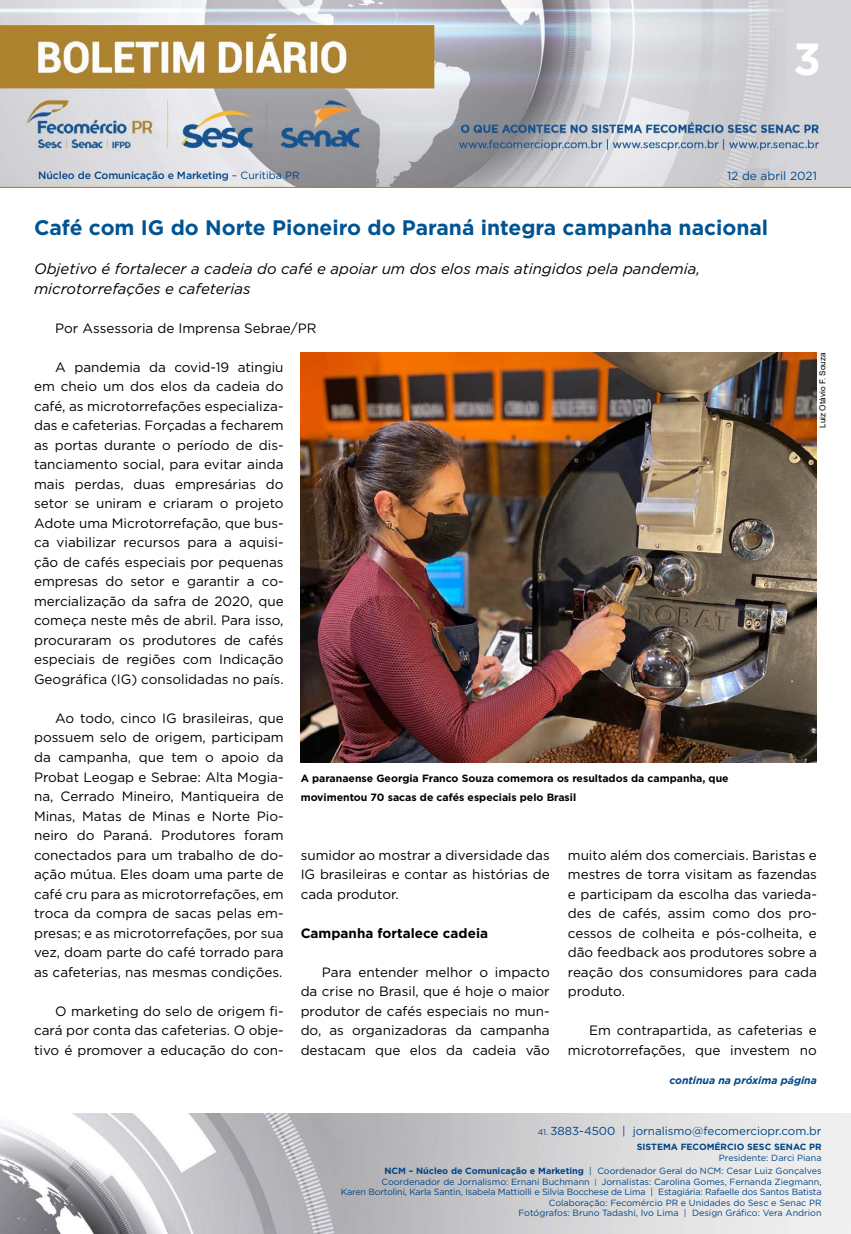
<style>
.page{position:relative;width:851px;height:1234px;background:#fff}
.page>*{position:absolute;margin:0;border:0;box-sizing:border-box;transform-origin:0 0}
.t1{font:700 45px "Gotham";color:#fff}
.t2{font:700 21px "Gotham";color:#005493}
.t3{font:italic 15px/19.5px "Gotham";color:#000}
.t4{font:13.5px/19.5px "Gotham";color:#000;text-align:justify}
.t5{font:700 13.5px "Gotham";color:#000}
.t6{font:11.85px "Gotham";color:#004a93}
.t7{font:11.55px "Gotham";color:#004587}
.t8{font:700 10.5px/19.5px "Gotham";color:#000}
.t9{font:500 10.5px "Gotham";letter-spacing:-.01em;color:#004587}
.t10{font:italic 700 10.5px "Gotham";color:#004587}
.t11{font:9px/10.5px "Gotham";color:#004587;text-align:right}
.t12{font:700 9px "Gotham";color:#004587}
.t13{font:8.25px "Arial";color:#000}
.s1{font-weight:400}
.s2{font-size:8.25px}
.s3{font-weight:700}
.s4{font-size:7.65px}
</style>
<div class="page">
<img style="left:0;top:0;width:850px;height:188px">
<img style="left:0;top:1113px;width:850px;height:120px">
<img style="left:300px;top:352px;width:516px;height:410px">
<h1 class="t1" style="left:793px;top:29px;width:29px">3</h1>
<p class="t9" style="left:38px;top:168px;width:263px">Núcleo de Comunicação e Marketing <span class="s1">– Curitiba PR</span></p>
<p class="t6" style="left:727px;top:168px;width:91px">12 de abril 2021</p>
<h2 class="t2" style="left:34px;top:214px;width:735px">Café com IG do Norte Pioneiro do Paraná integra campanha nacional</h2>
<p class="t3" style="left:34px;top:259px;width:667px">Objetivo é fortalecer a cadeia do café e apoiar um dos elos mais atingidos pela pandemia, microtorrefações e cafeterias</p>
<p class="t4" style="left:55px;top:318px;width:263px">Por Assessoria de Imprensa Sebrae/PR</p>
<p class="t4" style="left:34px;top:357px;width:251px;text-indent:21px">A pandemia da covid-19 atingiu em cheio um dos elos da cadeia do café, as microtorrefações especializa&shy;das e cafeterias. Forçadas a fecharem as portas durante o período de dis&shy;tanciamento social, para evitar ainda mais perdas, duas empresárias do setor se uniram e criaram o projeto Adote uma Microtorrefação, que bus&shy;ca viabilizar recursos para a aquisi&shy;ção de cafés especiais por pequenas empresas do setor e garantir a co&shy;mercialização da safra de 2020, que começa neste mês de abril. Para isso, procuraram os produtores de cafés especiais de regiões com Indicação Geográfica (IG) consolidadas no país.</p>
<p class="t4" style="left:34px;top:708px;width:251px;text-indent:21px">Ao todo, cinco IG brasileiras, que possuem selo de origem, participam da campanha, que tem o apoio da Probat Leogap e Sebrae: Alta Mogia&shy;na, Cerrado Mineiro, Mantiqueira de Minas, Matas de Minas e Norte Pio&shy;neiro do Paraná. Produtores foram conectados para um trabalho de do&shy;ação mútua. Eles doam uma parte de café cru para as microtorrefações, em troca da compra de sacas pelas em&shy;presas; e as microtorrefações, por sua vez, doam parte do café torrado para as cafeterias, nas mesmas condições.</p>
<p class="t4" style="left:34px;top:1000px;width:251px;text-indent:21px">O marketing do selo de origem fi&shy;cará por conta das cafeterias. O obje&shy;tivo é promover a educação do con-</p>
<p class="t13" style="left:816px;top:428px;width:77px;rotate:-90deg">Luiz Otávio F. Souza</p>
<p class="t8" style="left:300px;top:767px;width:429px">A paranaense Georgia Franco Souza comemora os resultados da campanha, que movimentou 70 sacas de cafés especiais pelo Brasil</p>
<p class="t4" style="left:300px;top:844px;width:250px">sumidor ao mostrar a diversidade das IG brasileiras e contar as histórias de cada produtor.</p>
<p class="t5" style="left:300px;top:923px;width:189px">Campanha fortalece cadeia</p>
<p class="t4" style="left:300px;top:961px;width:250px;text-indent:21px">Para entender melhor o impacto da crise no Brasil, que é hoje o maior produtor de cafés especiais no mun&shy;do, as organizadoras da campanha destacam que elos da cadeia vão</p>
<p class="t4" style="left:567px;top:844px;width:250px">muito além dos comerciais. Baristas e mestres de torra visitam as fazendas e participam da escolha das varieda&shy;des de cafés, assim como dos pro&shy;cessos de colheita e pós-colheita, e dão feedback aos produtores sobre a reação dos consumidores para cada produto.</p>
<p class="t4" style="left:567px;top:1020px;width:250px;text-align:right">Em contrapartida, as cafeterias e microtorrefações, que investem no</p>
<p class="t10" style="left:669px;top:1073px;width:149px">continua na próxima página</p>
<p class="t7" style="left:537px;top:1123px;width:285px"><span class="s2">41.</span> 3883-4500 | jornalismo@fecomerciopr.com.br</p>
<p class="t12" style="left:636px;top:1140px;width:186px">SISTEMA FECOMÉRCIO SESC SENAC PR</p>
<p class="t11" style="left:384px;top:1150px;width:438px;line-height:13.5px">Presidente: Darci Piana<br><span class="s3">NCM – Núcleo de Comunicação e Marketing</span> | Coordenador Geral do NCM: Cesar Luiz Gonçalves</p>
<p class="t11" style="left:341px;top:1175px;width:482px">Coordenador de Jornalismo: Ernani Buchmann <span class="s4">|</span> Jornalistas: Carolina Gomes, Fernanda Ziegmann,<br>Karen Bortolini, Karla Santin, Isabela Mattiolli e Silvia Bocchese de Lima | Estagiária: Rafaelle dos Santos Batista Colaboração: Fecomércio PR e Unidades do Sesc e Senac PR<br>Fotógrafos: Bruno Tadashi, Ivo Lima | Design Gráfico: Vera Andrion</p>
</div>
